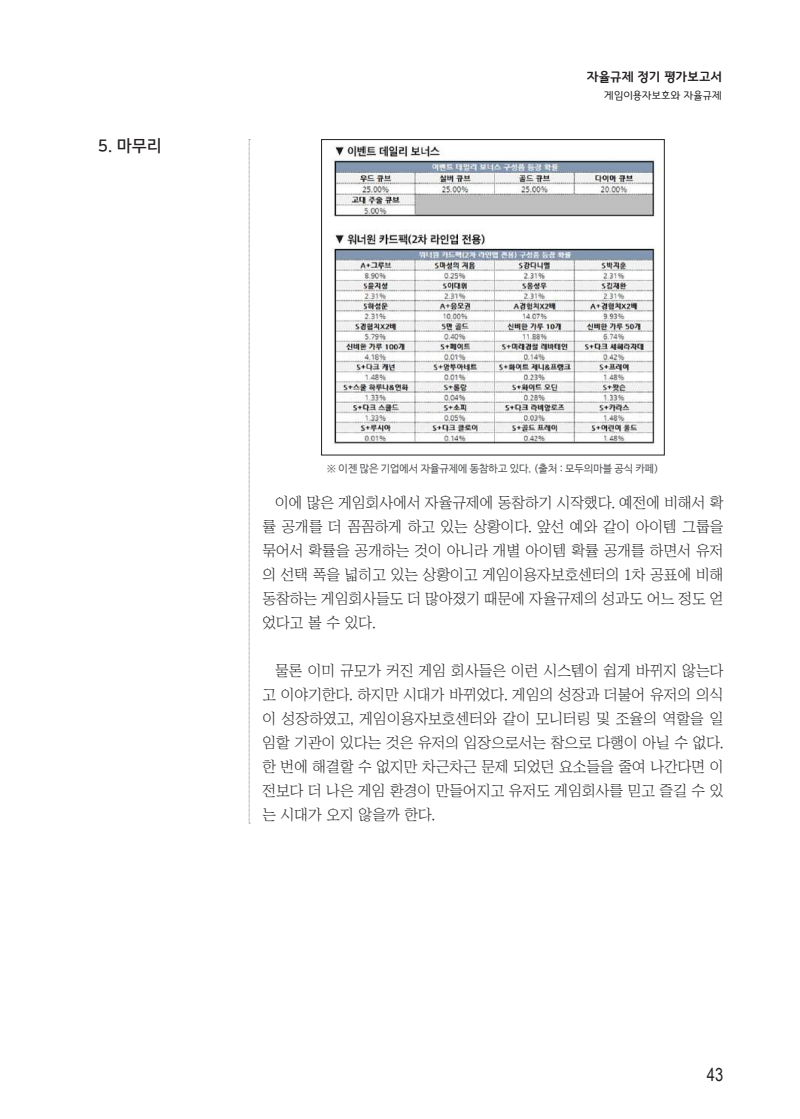
<style>
.page{position:relative;width:800px;height:1119px;background:#fff}
.page>*{position:absolute;margin:0;border:0;box-sizing:border-box;transform-origin:0 0}
.t1{font:18px "Arial Narrow";color:#231f20}
.t2{font:16.5px "Nanum Square B";color:#231f20}
.t3{font:15px/24px "Chosunilbo NM";letter-spacing:.005em;color:#231f20;text-align:justify}
.t4{font:13.5px "Gyeonggi Title M";color:#231f20}
.t5{font:11.25px "Gyeonggi Title L";color:#231f20}
.t6{font:10.5px "Nanum Barun Gothic";color:#57585a}
</style>
<div class="page">
<svg style="left:249px;top:139px;width:1px;height:684px"></svg>
<img style="left:332px;top:145px;width:323px;height:301px">
<div style="left:321px;top:139px;width:343px;height:316px;border:1px solid #231f20"></div>
<p class="t2" style="left:98px;top:137px;width:66px">5. 마무리</p>
<p class="t4" style="left:586px;top:69px;width:137px">자율규제 정기 평가보고서</p>
<p class="t5" style="left:604px;top:89px;width:119px">게임이용자보호와 자율규제</p>
<p class="t6" style="left:327px;top:463px;width:333px">※ 이젠 많은 기업에서 자율규제에 동참하고 있다. (출처 : 모두의마블 공식 카페)</p>
<p class="t3" style="left:262px;top:490px;width:462px;text-indent:13px">이에 많은 게임회사에서 자율규제에 동참하기 시작했다. 예전에 비해서 확 률 공개를 더 꼼꼼하게 하고 있는 상황이다. 앞선 예와 같이 아이템 그룹을 묶어서 확률을 공개하는 것이 아니라 개별 아이템 확률 공개를 하면서 유저 의 선택 폭을 넓히고 있는 상황이고 게임이용자보호센터의 1차 공표에 비해 동참하는 게임회사들도 더 많아졌기 때문에 자율규제의 성과도 어느 정도 얻 었다고 볼 수 있다.</p>
<p class="t3" style="left:262px;top:658px;width:462px;text-indent:13px">물론 이미 규모가 커진 게임 회사들은 이런 시스템이 쉽게 바뀌지 않는다 고 이야기한다. 하지만 시대가 바뀌었다. 게임의 성장과 더불어 유저의 의식 이 성장하였고, 게임이용자보호센터와 같이 모니터링 및 조율의 역할을 일 임할 기관이 있다는 것은 유저의 입장으로서는 참으로 다행이 아닐 수 없다. 한 번에 해결할 수 없지만 차근차근 문제 되었던 요소들을 줄여 나간다면 이 전보다 더 나은 게임 환경이 만들어지고 유저도 게임회사를 믿고 즐길 수 있 는 시대가 오지 않을까 한다.</p>
<p class="t1" style="left:706px;top:1061px;width:18px">43</p>
</div>
